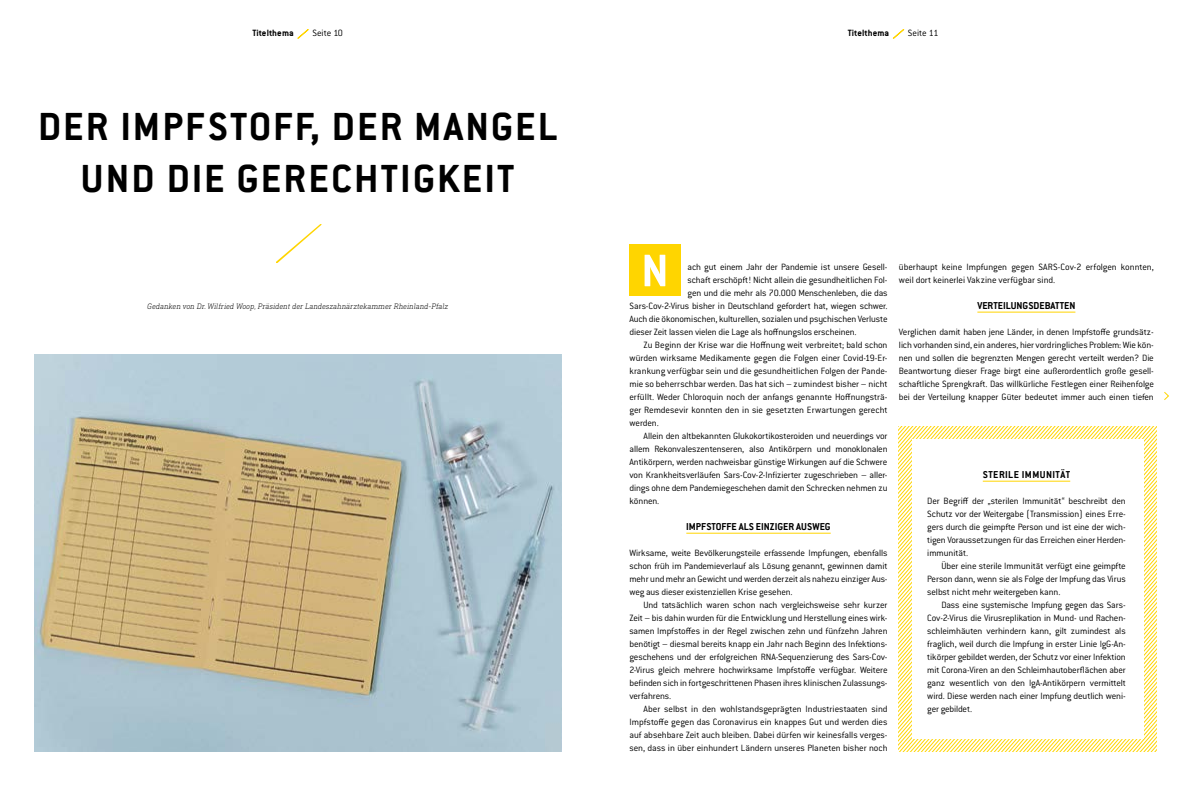
<style>
.page{position:relative;width:1191px;height:794px;background:#fff}
.page>*{position:absolute;margin:0;border:0;box-sizing:border-box;transform-origin:0 0}
.t1{font:700 50px "Conduit ITC Std";color:#fff}
.t2{font:700 43px/52px "Conduit ITC Std";letter-spacing:.05em;color:#000;text-align:center}
.t3{font:700 11px "Conduit ITC Std";color:#000}
.t4{font:700 11px "Conduit ITC Std";letter-spacing:.04em;color:#000}
.t5{font:300 10px/13px "Conduit ITC Std";letter-spacing:-.01em;color:#000;text-align:justify}
.t6{font:700 10px "Conduit ITC Std";letter-spacing:.005em;color:#000}
.t7{font:italic 300 8px "DIN Next Slab Pro";color:#000}
</style>
<div class="page">
<svg style="left:297px;top:29px;width:11px;height:10px"></svg>
<svg style="left:893px;top:29px;width:11px;height:10px"></svg>
<svg style="left:276px;top:224px;width:45px;height:39px"></svg>
<svg style="left:1164px;top:392px;width:5px;height:8px"></svg>
<div style="left:629px;top:245px;width:51px;height:51px;background:#ffd500"></div>
<img style="left:34px;top:355px;width:527px;height:396px">
<hr style="left:686px;top:533px;width:144px;height:1px;background:#ffd500">
<hr style="left:977px;top:312px;width:98px;height:1px;background:#ffd500">
<svg style="left:978px;top:426px;width:179px;height:325px"></svg>
<svg style="left:1123px;top:615px;width:34px;height:136px"></svg>
<div style="left:912px;top:439px;width:231px;height:299px;background:#fff"></div>
<hr style="left:982px;top:481px;width:88px;height:1px;background:#ffd500">
<p class="t6" style="left:252px;top:27px;width:43px">Titelthema</p>
<p class="t5" style="left:312px;top:26px;width:32px">Seite 10</p>
<p class="t6" style="left:848px;top:27px;width:43px">Titelthema</p>
<p class="t5" style="left:907px;top:26px;width:32px">Seite 11</p>
<h2 class="t2" style="left:38px;top:99px;width:521px">DER IMPFSTOFF, DER MANGEL<br>UND DIE GERECHTIGKEIT</h2>
<p class="t7" style="left:147px;top:302px;width:302px">Gedanken von Dr. Wilfried Woop, Präsident der Landeszahnärztekammer Rheinland-Pfalz</p>
<h1 class="t1" style="left:641px;top:240px;width:29px">N</h1>
<p class="t5" style="left:687px;top:260px;width:201px">ach gut einem Jahr der Pandemie ist unsere Gesell-</p>
<p class="t5" style="left:687px;top:273px;width:201px">schaft erschöpft! Nicht allein die gesundheitlichen Fol-</p>
<p class="t5" style="left:687px;top:286px;width:201px">gen und die mehr als 70.000 Menschenleben, die das</p>
<p class="t5" style="left:629px;top:299px;width:260px">Sars-Cov-2-Virus bisher in Deutschland gefordert hat, wiegen schwer.</p>
<p class="t5" style="left:629px;top:312px;width:260px">Auch die ökonomischen, kulturellen, sozialen und psychischen Verluste</p>
<p class="t5" style="left:629px;top:325px;width:229px">dieser Zeit lassen vielen die Lage als hoffnungslos erscheinen.</p>
<p class="t5" style="left:643px;top:338px;width:245px">Zu Beginn der Krise war die Hoffnung weit verbreitet; bald schon</p>
<p class="t5" style="left:629px;top:351px;width:260px">würden wirksame Medikamente gegen die Folgen einer Covid-19-Er-</p>
<p class="t5" style="left:629px;top:364px;width:260px">krankung verfügbar sein und die gesundheitlichen Folgen der Pande-</p>
<p class="t5" style="left:629px;top:377px;width:260px">mie so beherrschbar werden. Das hat sich – zumindest bisher – nicht</p>
<p class="t5" style="left:629px;top:390px;width:260px">erfüllt. Weder Chloroquin noch der anfangs genannte Hoffnungsträ-</p>
<p class="t5" style="left:629px;top:403px;width:260px">ger Remdesevir konnten den in sie gesetzten Erwartungen gerecht</p>
<p class="t5" style="left:629px;top:416px;width:31px">werden.</p>
<p class="t5" style="left:643px;top:429px;width:245px">Allein den altbekannten Glukokortikosteroiden und neuerdings vor</p>
<p class="t5" style="left:629px;top:442px;width:260px">allem Rekonvaleszentenseren, also Antikörpern und monoklonalen</p>
<p class="t5" style="left:629px;top:455px;width:259px">Antikörpern, werden nachweisbar günstige Wirkungen auf die Schwere</p>
<p class="t5" style="left:629px;top:468px;width:260px">von Krankheitsverläufen Sars-Cov-2-Infizierter zugeschrieben – aller-</p>
<p class="t5" style="left:629px;top:481px;width:260px">dings ohne dem Pandemiegeschehen damit den Schrecken nehmen zu</p>
<p class="t5" style="left:629px;top:494px;width:31px">können.</p>
<p class="t3" style="left:686px;top:520px;width:146px">IMPFSTOFFE ALS EINZIGER AUSWEG</p>
<p class="t5" style="left:629px;top:546px;width:260px">Wirksame, weite Bevölkerungsteile erfassende Impfungen, ebenfalls schon früh im Pandemieverlauf als Lösung genannt, gewinnen damit mehr und mehr an Gewicht und werden derzeit als nahezu einziger Aus&shy;weg aus dieser existenziellen Krise gesehen.</p>
<p class="t5" style="left:629px;top:598px;width:260px;text-indent:14px">Und tatsächlich waren schon nach vergleichsweise sehr kurzer Zeit – bis dahin wurden für die Entwicklung und Herstellung eines wirk&shy;samen Impfstoffes in der Regel zwischen zehn und fünfzehn Jahren benötigt – diesmal bereits knapp ein Jahr nach Beginn des Infektions&shy;geschehens und der erfolgreichen RNA-Sequenzierung des Sars-Cov-2-Virus gleich mehrere hochwirksame Impfstoffe verfügbar. Weitere befinden sich in fortgeschrittenen Phasen ihres klinischen Zulassungs&shy;verfahrens.</p>
<p class="t5" style="left:629px;top:702px;width:260px;text-indent:14px">Aber selbst in den wohlstandsgeprägten Industriestaaten sind Impfstoffe gegen das Coronavirus ein knappes Gut und werden dies auf absehbare Zeit auch bleiben. Dabei dürfen wir keinesfalls verges&shy;sen, dass in über einhundert Ländern unseres Planeten bisher noch</p>
<p class="t5" style="left:899px;top:260px;width:256px">überhaupt keine Impfungen gegen SARS-Cov-2 erfolgen konnten, weil dort keinerlei Vakzine verfügbar sind.</p>
<p class="t3" style="left:977px;top:299px;width:100px">VERTEILUNGSDEBATTEN</p>
<p class="t5" style="left:899px;top:325px;width:256px">Verglichen damit haben jene Länder, in denen Impfstoffe grundsätz&shy;lich vorhanden sind, ein anderes, hier vordringliches Problem: Wie kön&shy;nen und sollen die begrenzten Mengen gerecht verteilt werden? Die Beantwortung dieser Frage birgt eine außerordentlich große gesell&shy;schaftliche Sprengkraft. Das willkürliche Festlegen einer Reihenfolge bei der Verteilung knapper Güter bedeutet immer auch einen tiefen</p>
<p class="t4" style="left:982px;top:468px;width:89px">STERILE IMMUNITÄT</p>
<p class="t5" style="left:927px;top:494px;width:200px">Der Begriff der „sterilen Immunität“ beschreibt den Schutz vor der Weitergabe (Transmission) eines Erre&shy;gers durch die geimpfte Person und ist eine der wich&shy;tigen Voraussetzungen für das Erreichen einer Herden&shy;immunität.</p>
<p class="t5" style="left:927px;top:559px;width:200px;text-indent:14px">Über eine sterile Immunität verfügt eine geimpfte Person dann, wenn sie als Folge der Impfung das Virus selbst nicht mehr weitergeben kann.</p>
<p class="t5" style="left:927px;top:598px;width:200px;text-indent:14px">Dass eine systemische Impfung gegen das Sars-Cov-2-Virus die Virusreplikation in Mund- und Rachen&shy;schleimhäuten verhindern kann, gilt zumindest als fraglich, weil durch die Impfung in erster Linie IgG-An&shy;tikörper gebildet werden, der Schutz vor einer Infektion mit Corona-Viren an den Schleimhautoberflächen aber ganz wesentlich von den IgA-Antikörpern vermittelt wird. Diese werden nach einer Impfung deutlich weni&shy;ger gebildet.</p>
</div>
